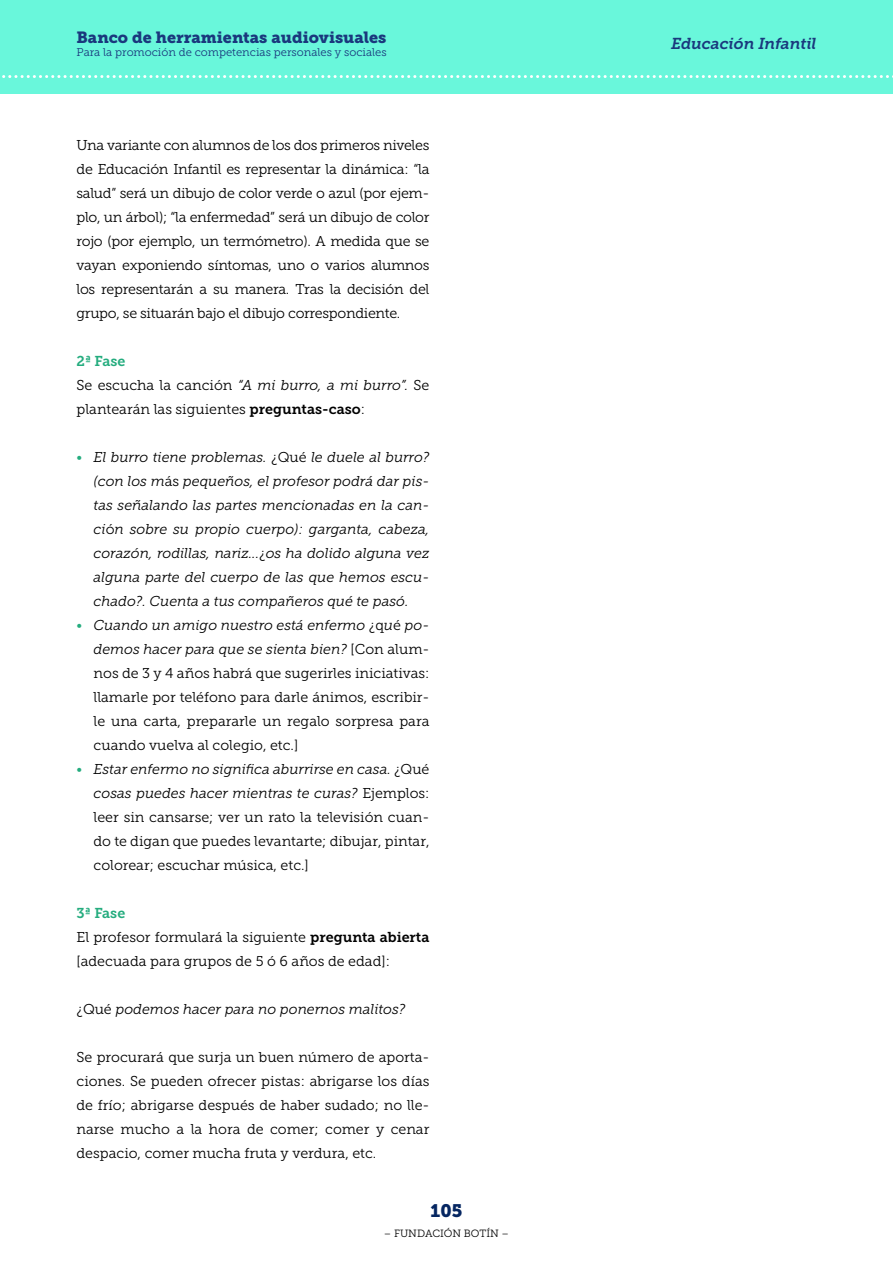
<style>
.page{position:relative;width:893px;height:1263px;background:#fff}
.page>*{position:absolute;margin:0;border:0;box-sizing:border-box;transform-origin:0 0}
.t1{font:18px "Museo Slab 900";color:#052661}
.t2{font:16.2px "Museo Slab 900";color:#1a387d}
.t3{font:italic 15.75px "Museo Slab 700";letter-spacing:-.005em;color:#1a387d}
.t4{font:14.25px/24px "Museo Slab 300";color:#000;text-align:justify}
.t5{font:italic 14.25px/24px "Museo Slab 300";color:#000;text-align:justify}
.t6{font:14.25px "Museo Slab 700";color:#24ac7e}
.t7{font:11.25px "Museo Slab 300";color:#1a387d}
.t8{font:10.5px "Museo Slab 300";color:#000}
.s1{font-style:italic}
.s2{font-family:"Museo Slab 700"}
.s3{font-style:normal;color:#24ac7e}
.s4{font-style:normal}
.s5{color:#24ac7e}
</style>
<div class="page">
<div style="left:0;top:0;width:893px;height:94px;background:#69f7db"></div>
<svg style="left:2px;top:75px;width:891px;height:3px"></svg>
<p class="t2" style="left:77px;top:28px;width:311px">Banco de herramientas audiovisuales</p>
<p class="t7" style="left:77px;top:46px;width:312px">Para la promoción de competencias personales y sociales</p>
<p class="t4" style="left:77px;top:133px;width:354px">Una variante con alumnos de los dos primeros niveles de Educación Infantil es representar la dinámica: “la salud” será un dibujo de color verde o azul (por ejem&shy;plo, un árbol); “la enfermedad” será un dibujo de color rojo (por ejemplo, un termómetro). A medida que se vayan exponiendo síntomas, uno o varios alumnos los representarán a su manera. Tras la decisión del grupo, se situarán bajo el dibujo correspondiente.</p>
<p class="t6" style="left:77px;top:353px;width:50px">2ª Fase</p>
<p class="t4" style="left:77px;top:373px;width:354px">Se escucha la canción <span class="s1">“A mi burro, a mi burro”.</span> Se plantearán las siguientes <span class="s2">preguntas-caso</span>:</p>
<p class="t5" style="left:94px;top:445px;width:337px;text-indent:-17px"><span class="s3">•</span> El burro tiene problemas. <span class="s4">¿Qué</span> le duele al burro? (con los m<span class="s4">ás</span> pequeños, el profesor podrá dar pis&shy;tas señalando las partes mencionadas en la can&shy;ci<span class="s4">ó</span>n sobre su propio cuerpo): garganta, cabeza, corazón, rodillas, nariz...<span class="s4">¿</span>os ha dolido alguna vez alguna parte del cuerpo de las que hemos escu&shy;chado?. Cuenta a tus compañeros qué te pasó.</p>
<p class="t4" style="left:94px;top:613px;width:337px;text-indent:-17px"><span class="s5">•</span> <span class="s1">Cuando un amigo nuestro está enfermo</span> ¿q<span class="s1">u</span>é <span class="s1">po&shy;demos hacer para que se sienta bien?</span> [Con alum&shy;nos de 3 y 4 años habrá que sugerirles iniciativas: llamarle por teléfono para darle ánimos, escribir&shy;le una carta, prepararle un regalo sorpresa para cuando vuelva al colegio, etc.]</p>
<p class="t4" style="left:94px;top:757px;width:337px;text-indent:-17px"><span class="s5">•</span> <span class="s1">Estar enfermo no significa aburrirse en casa.</span> ¿Qué <span class="s1">cosas puedes hacer mientras te curas?</span> Ejemplos: leer sin cansarse; ver un rato la televisión cuan&shy;do te digan que puedes levantarte; dibujar, pintar, colorear; escuchar música, etc.]</p>
<p class="t6" style="left:77px;top:905px;width:50px">3ª Fase</p>
<p class="t4" style="left:77px;top:925px;width:354px">El profesor formulará la siguiente <span class="s2">pregunta abierta </span>[adecuada para grupos de 5 ó 6 años de edad]:</p>
<p class="t5" style="left:77px;top:997px;width:331px"><span class="s4">¿Qué</span> podemos hacer para no ponernos malitos?</p>
<p class="t4" style="left:77px;top:1045px;width:354px">Se procurará que surja un buen número de aporta&shy;ciones. Se pueden ofrecer pistas: abrigarse los días de frío; abrigarse después de haber sudado; no lle&shy;narse mucho a la hora de comer; comer y cenar despacio, comer mucha fruta y verdura, etc.</p>
<p class="t1" style="left:431px;top:1201px;width:33px">105</p>
<p class="t8" style="left:384px;top:1227px;width:127px">– FUNDACIÓN BOTÍN –</p>
<p class="t3" style="left:671px;top:34px;width:147px">Educación Infantil</p>
</div>
